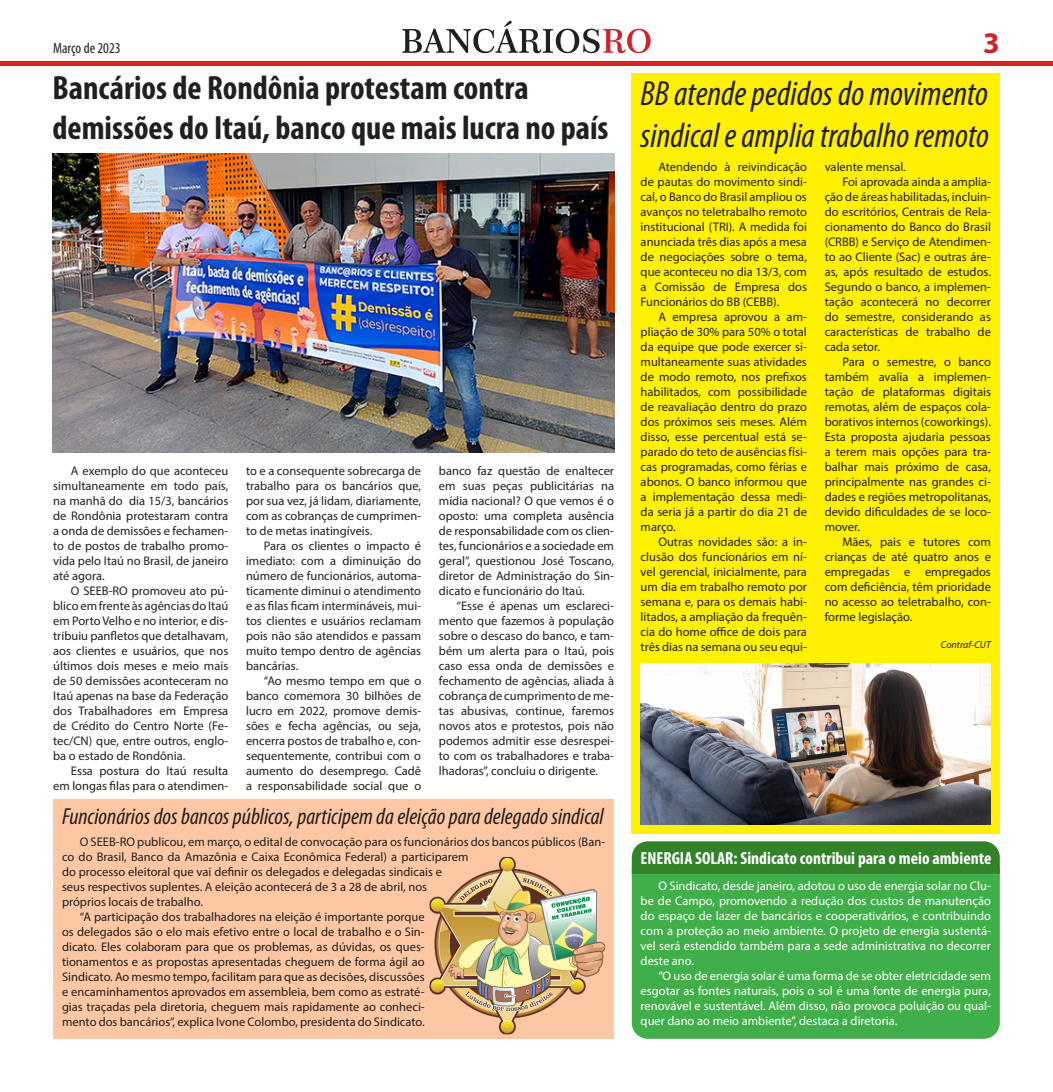
<style>
.page{position:relative;width:1053px;height:1092px;background:#fff}
.page>*{position:absolute;margin:0;border:0;box-sizing:border-box;transform-origin:0 0}
.Título_Matéria_Later{font:italic condensed 35px "Myriad Pro";color:#231f20}
.Título_de_Matéria{font:700 condensed 33.75px "Myriad Pro";color:#231f20}
.t1{font:700 30px "Myriad Pro";color:#d1232a}
.Título_Matéria_Later-2{font:italic condensed 23.25px "Myriad Pro";color:#231f20}
.Título_de_Matéria-2{font:700 condensed 17.5px "Myriad Pro";color:#fff}
.t2{font:condensed 15px "Myriad Pro";color:#231f20}
.Corpo_de_Texto{font:12.5px/15px "Myriad Pro";color:#231f20;text-align:justify}
.Corpo_de_Texto-2{font:12.5px/15px "Myriad Pro";color:#fff;text-align:justify}
.Crédito_de_Matéria{font:italic 10px "Myriad Pro";color:#231f20}
</style>
<div class="page">
<svg style="left:402px;top:21px;width:248px;height:32px"></svg>
<div style="left:0;top:61px;width:1052px;height:5px;background:#d1232a"></div>
<div style="left:53px;top:799px;width:561px;height:239px;background:#fcc7a2"></div>
<div style="left:631px;top:73px;width:368px;height:760px;background:#fff101"></div>
<div style="left:631px;top:873px;width:368px;height:165px;background:#40ae49"></div>
<div style="left:631px;top:841px;width:368px;height:32px;background:#32822a"></div>
<img style="left:429px;top:857px;width:176px;height:177px">
<img style="left:52px;top:153px;width:562px;height:300px">
<img style="left:640px;top:663px;width:350px;height:161px">
<p class="t2" style="left:53px;top:39px;width:69px">Março de 2023</p>
<h3 class="t1" style="left:983px;top:23px;width:18px">3</h3>
<p class="Título_de_Matéria" style="left:52px;top:66px;width:477px">Bancários de Rondônia protestam contra</p>
<p class="Título_de_Matéria" style="left:52px;top:107px;width:557px">demissões do Itaú, banco que mais lucra no país</p>
<p class="Corpo_de_Texto" style="left:53px;top:463px;width:177px;text-indent:18px">A exemplo do que aconteceu simultaneamente em todo país, na manhã do dia 15/3, bancários de Rondônia protestaram contra a onda de demissões e fechamen&shy;to de postos de trabalho promo&shy;vida pelo Itaú no Brasil, de janeiro até agora.</p>
<p class="Corpo_de_Texto" style="left:53px;top:583px;width:177px;text-indent:18px">O SEEB-RO promoveu ato pú&shy;blico em frente às agências do Itaú em Porto Velho e no interior, e dis&shy;tribuiu panfletos que detalhavam, aos clientes e usuários, que nos últimos dois meses e meio mais de 50 demissões aconteceram no Itaú apenas na base da Federação dos Trabalhadores em Empresa de Crédito do Centro Norte (Fe&shy;tec/CN) que, entre outros, englo&shy;ba o estado de Rondônia.</p>
<p class="Corpo_de_Texto" style="left:53px;top:763px;width:177px;text-align:right">Essa postura do Itaú resulta em longas filas para o atendimen-</p>
<p class="Corpo_de_Texto" style="left:246px;top:463px;width:177px">to e a consequente sobrecarga de trabalho para os bancários que, por sua vez, já lidam, diariamente, com as cobranças de cumprimen&shy;to de metas inatingíveis.</p>
<p class="Corpo_de_Texto" style="left:246px;top:538px;width:177px;text-indent:18px">Para os clientes o impacto é imediato: com a diminuição do número de funcionários, automa&shy;ticamente diminui o atendimento e as filas ficam intermináveis, mui&shy;tos clientes e usuários reclamam pois não são atendidos e passam muito tempo dentro de agências bancárias.</p>
<p class="Corpo_de_Texto" style="left:246px;top:673px;width:177px;text-indent:18px">“Ao mesmo tempo em que o banco comemora 30 bilhões de lucro em 2022, promove demis&shy;sões e fecha agências, ou seja, encerra postos de trabalho e, con&shy;sequentemente, contribui com o aumento do desemprego. Cadê a responsabilidade social que o</p>
<p class="Corpo_de_Texto" style="left:439px;top:463px;width:177px">banco faz questão de enaltecer em suas peças publicitárias na mídia nacional? O que vemos é o oposto: uma completa ausência de responsabilidade com os clien&shy;tes, funcionários e a sociedade em geral”, questionou José Toscano, diretor de Administração do Sin&shy;dicato e funcionário do Itaú.</p>
<p class="Corpo_de_Texto" style="left:439px;top:598px;width:177px;text-indent:18px">“Esse é apenas um esclareci&shy;mento que fazemos à população sobre o descaso do banco, e tam&shy;bém um alerta para o Itaú, pois caso essa onda de demissões e fechamento de agências, aliada à cobrança de cumprimento de me&shy;tas abusivas, continue, faremos novos atos e protestos, pois não podemos admitir esse desrespei&shy;to com os trabalhadores e traba&shy;lhadoras”, concluiu o dirigente.</p>
<p class="Título_Matéria_Later-2" style="left:62px;top:802px;width:543px">Funcionários dos bancos públicos, participem da eleição para delegado sindical</p>
<p class="Corpo_de_Texto" style="left:62px;top:834px;width:544px;text-align:left;text-indent:18px">O SEEB-RO publicou, em março, o edital de convocação para os funcionários dos bancos públicos (Ban&shy;co do Brasil, Banco da Amazônia e Caixa Econômica Federal) a participarem<br>do processo eleitoral que vai definir os delegados e delegadas sindicais e<br>seus respectivos suplentes. A eleição acontecerá de 3 a 28 de abril, nos<br>próprios locais de trabalho.</p>
<p class="Corpo_de_Texto" style="left:62px;top:909px;width:364px;text-indent:18px">“A participação dos trabalhadores na eleição é importante porque os delegados são o elo mais efetivo entre o local de trabalho e o Sin&shy;dicato. Eles colaboram para que os problemas, as dúvidas, os ques&shy;tionamentos e as propostas apresentadas cheguem de forma ágil ao Sindicato. Ao mesmo tempo, facilitam para que as decisões, discussões e encaminhamentos aprovados em assembleia, bem como as estraté&shy;gias traçadas pela diretoria, cheguem mais rapidamente ao conheci&shy;mento dos bancários”, explica Ivone Colombo, presidenta do Sindicato.</p>
<p class="Título_Matéria_Later" style="left:640px;top:72px;width:349px">BB atende pedidos do movimento</p>
<p class="Título_Matéria_Later" style="left:640px;top:114px;width:350px">sindical e amplia trabalho remoto</p>
<p class="Corpo_de_Texto" style="left:640px;top:159px;width:168px;text-indent:18px">Atendendo à reivindicação de pautas do movimento sindi&shy;cal, o Banco do Brasil ampliou os avanços no teletrabalho remoto institucional (TRI). A medida foi anunciada três dias após a mesa de negociações sobre o tema, que aconteceu no dia 13/3, com a Comissão de Empresa dos Funcionários do BB (CEBB).</p>
<p class="Corpo_de_Texto" style="left:640px;top:309px;width:168px;text-indent:18px">A empresa aprovou a am&shy;pliação de 30% para 50% o total da equipe que pode exercer si&shy;multaneamente suas atividades de modo remoto, nos prefixos habilitados, com possibilidade de reavaliação dentro do prazo dos próximos seis meses. Além disso, esse percentual está se&shy;parado do teto de ausências físi&shy;cas programadas, como férias e abonos. O banco informou que a implementação dessa medi&shy;da seria já a partir do dia 21 de março.</p>
<p class="Corpo_de_Texto" style="left:640px;top:534px;width:168px;text-indent:18px">Outras novidades são: a in&shy;clusão dos funcionários em ní&shy;vel gerencial, inicialmente, para um dia em trabalho remoto por semana e, para os demais habi&shy;litados, a ampliação da frequên&shy;cia do home office de dois para três dias na semana ou seu equi-</p>
<p class="Corpo_de_Texto" style="left:824px;top:159px;width:83px">valente mensal.</p>
<p class="Corpo_de_Texto" style="left:824px;top:174px;width:168px;text-indent:18px">Foi aprovada ainda a amplia&shy;ção de áreas habilitadas, incluin&shy;do escritórios, Centrais de Rela&shy;cionamento do Banco do Brasil (CRBB) e Serviço de Atendimen&shy;to ao Cliente (Sac) e outras áre&shy;as, após resultado de estudos.<br>Segundo o banco, a implemen&shy;tação acontecerá no decorrer do semestre, considerando as características de trabalho de cada setor.</p>
<p class="Corpo_de_Texto" style="left:824px;top:354px;width:168px;text-indent:18px">Para o semestre, o banco também avalia a implemen&shy;tação de plataformas digitais remotas, além de espaços cola&shy;borativos internos (coworkings).<br>Esta proposta ajudaria pessoas a terem mais opções para tra&shy;balhar mais próximo de casa, principalmente nas grandes ci&shy;dades e regiões metropolitanas, devido dificuldades de se loco&shy;mover.</p>
<p class="Corpo_de_Texto" style="left:824px;top:534px;width:168px;text-indent:18px">Mães, pais e tutores com crianças de até quatro anos e empregadas e empregados com deficiência, têm prioridade no acesso ao teletrabalho, con&shy;forme legislação.</p>
<p class="Crédito_de_Matéria" style="left:940px;top:639px;width:52px">Contraf-CUT</p>
<p class="Título_de_Matéria-2" style="left:640px;top:847px;width:352px">ENERGIA SOLAR: Sindicato contribui para o meio ambiente</p>
<p class="Corpo_de_Texto-2" style="left:640px;top:878px;width:352px;text-indent:18px">O Sindicato, desde janeiro, adotou o uso de energia solar no Clu&shy;be de Campo, promovendo a redução dos custos de manutenção do espaço de lazer de bancários e cooperativários, e contribuindo com a proteção ao meio ambiente. O projeto de energia sustentá&shy;vel será estendido também para a sede administrativa no decorrer deste ano.</p>
<p class="Corpo_de_Texto-2" style="left:640px;top:968px;width:352px;text-indent:18px">“O uso de energia solar é uma forma de se obter eletricidade sem esgotar as fontes naturais, pois o sol é uma fonte de energia pura, renovável e sustentável. Além disso, não provoca poluição ou qual&shy;quer dano ao meio ambiente”, destaca a diretoria.</p>
</div>
